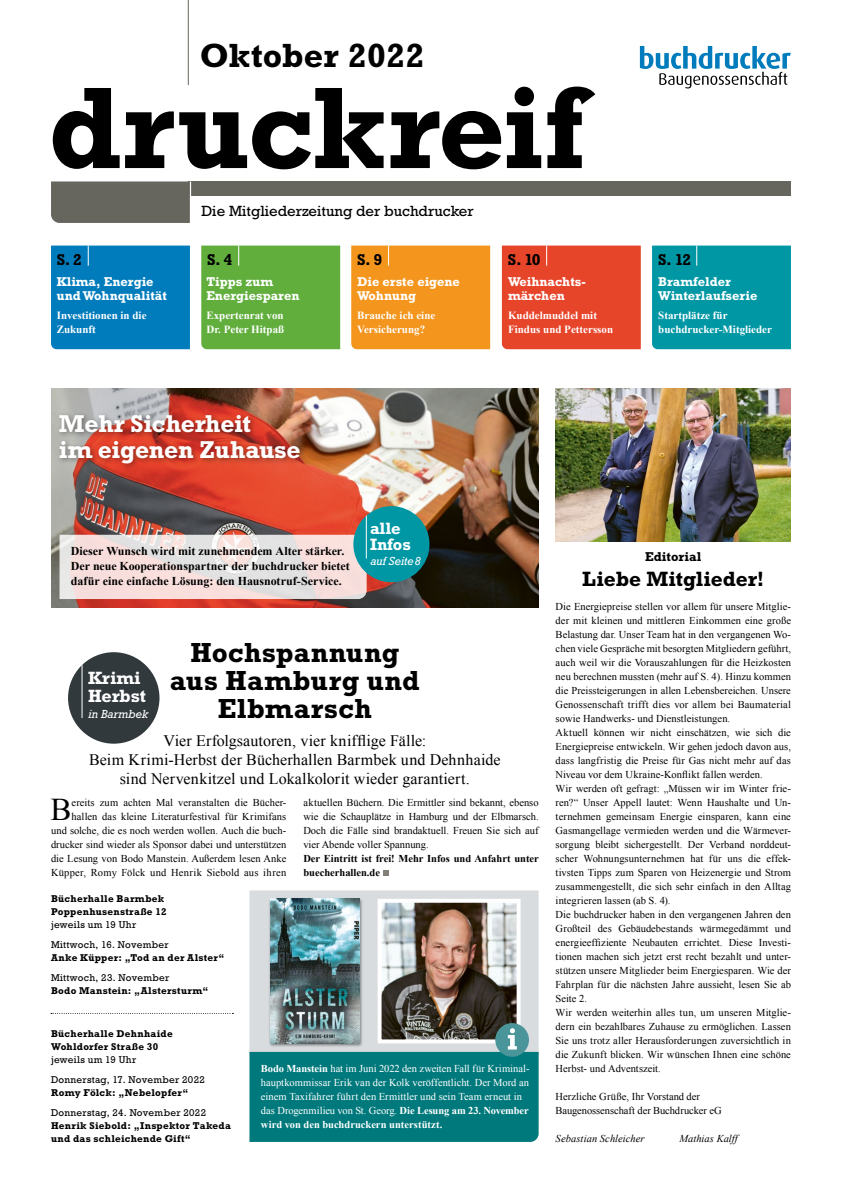
<style>
.page{position:relative;width:842px;height:1191px;background:#fff}
.page>*{position:absolute;margin:0;border:0;box-sizing:border-box;transform-origin:0 0}
.t1{font:700 117.9px "Rockwell Std";letter-spacing:-.01em;color:#000}
.t2{font:700 34px "Rockwell Std";letter-spacing:.01em;color:#000}
.t3{font:31.6px "Times New Roman";color:#000}
.t4{font:700 28px/28px "Rockwell Std";letter-spacing:.01em;color:#000;text-align:center}
.t5{font:700 24.7px/25.8px "Rockwell Std";letter-spacing:-.015em;color:#fff}
.t6{font:700 21px "Rockwell Std";color:#000}
.t7{font:700 18px/18px "Rockwell Std";letter-spacing:-.01em;color:#fff}
.t8{font:700 16.7px/16.7px "Rockwell Std";letter-spacing:-.01em;color:#fff}
.t9{font:16px/19px "Times New Roman";letter-spacing:.01em;color:#000;text-align:center}
.t10{font:700 16px "Rockwell Std";color:#000}
.t11{font:15px "Rockwell Std";color:#000}
.t12{font:700 13px/14px "Rockwell Std";color:#fff}
.t13{font:700 13px "Rockwell Std";color:#000}
.t14{font:700 12px/15px "Times New Roman";letter-spacing:-.005em;color:#000}
.t15{font:italic 11.9px "Rockwell Std";letter-spacing:-.005em;color:#fff}
.t16{font:italic 11.8px "Rockwell Std";letter-spacing:-.02em;color:#fff}
.t17{font:700 11px/14px "Times New Roman";color:#fff}
.t18{font:10.5px/14px "Times New Roman";letter-spacing:.005em;color:#000}
.t19{font:10.5px/14px "Times New Roman";color:#fff}
.t20{font:700 10.5px/14px "Times New Roman";color:#000}
.t21{font:italic 10.5px "Times New Roman";letter-spacing:.005em;color:#000}
.t22{font:700 10px/13px "Rockwell Std";letter-spacing:.025em;color:#000}
.t23{font:10px/20px "Rockwell Std";letter-spacing:.025em;color:#000}
.s1{font-weight:700}
</style>
<div class="page">
<div style="left:249px;top:890px;width:290px;height:164px;background:#d9dcde"></div>
<div style="left:269px;top:897px;width:95px;height:150px;background:#000;opacity:.5"></div>
<img style="left:271px;top:899px;width:89px;height:124px">
<img style="left:383px;top:903px;width:132px;height:120px">
<div style="left:378px;top:898px;width:142px;height:145px;border:4px solid #fff"></div>
<img style="left:51px;top:388px;width:488px;height:220px">
<div style="left:51px;top:181px;width:139px;height:42px;background:#67665e"></div>
<div style="left:189px;top:181px;width:602px;height:15px;background:#67665e"></div>
<svg style="left:640px;top:46px;width:151px;height:42px"></svg>
<hr style="left:188px;top:0;width:1px;height:85px;background:#817f78">
<hr style="left:190px;top:181px;width:1px;height:50px;background:#fff">
<div style="left:652px;top:245px;width:139px;height:104px;background:#0097a5"></div>
<div style="left:502px;top:245px;width:139px;height:104px;background:#e7452a"></div>
<svg style="left:383px;top:870px;width:5px;height:6px"></svg>
<img style="left:556px;top:388px;width:235px;height:153px">
<div style="left:51px;top:245px;width:139px;height:104px;background:#007cbc"></div>
<svg style="left:60px;top:535px;width:307px;height:64px;background:#f0e0df"></svg>
<div style="left:56px;top:412px;width:251px;height:58px;background:#000;opacity:.4"></div>
<div style="left:353px;top:506px;width:76px;height:76px;background:#0097a5;border-radius:50%"></div>
<hr style="left:366px;top:506px;width:1px;height:52px;background:#fff">
<div style="left:201px;top:245px;width:139px;height:104px;background:#61ae3d"></div>
<div style="left:351px;top:245px;width:139px;height:104px;background:#f4951d"></div>
<svg style="left:51px;top:1013px;width:182px;height:1px"></svg>
<div style="left:68px;top:652px;width:91px;height:91px;background:#31393d;border-radius:50%"></div>
<hr style="left:82px;top:652px;width:1px;height:66px;background:#fff">
<svg style="left:249px;top:1023px;width:290px;height:119px;background:#268486"></svg>
<h2 class="t2" style="left:200px;top:35px;width:226px">Oktober 2022</h2>
<h1 class="t1" style="left:48px;top:59px;width:539px">druckreif</h1>
<h3 class="t11" style="left:201px;top:202px;width:274px">Die Mitgliederzeitung der buchdrucker</h3>
<h3 class="t10" style="left:57px;top:251px;width:27px">S. 2</h3>
<p class="t12" style="left:57px;top:274px;width:112px">Klima, Energie und Wohnqualität</p>
<p class="t17" style="left:57px;top:308px;width:91px">Investitionen in die<br>Zukunft</p>
<h3 class="t10" style="left:207px;top:251px;width:27px">S. 4</h3>
<p class="t12" style="left:206px;top:274px;width:95px">Tipps zum<br>Energiesparen</p>
<p class="t17" style="left:206px;top:308px;width:79px">Expertenrat von<br>Dr. Peter Hitpaß</p>
<h3 class="t5" style="left:59px;top:410px;width:243px">Mehr Sicherheit<br>im eigenen Zuhause</h3>
<h3 class="t10" style="left:357px;top:251px;width:27px">S. 9</h3>
<p class="t12" style="left:357px;top:274px;width:104px">Die erste eigene<br>Wohnung</p>
<p class="t17" style="left:357px;top:308px;width:80px">Brauche ich eine<br>Versicherung?</p>
<h3 class="t10" style="left:508px;top:251px;width:34px">S. 10</h3>
<p class="t12" style="left:508px;top:274px;width:79px">Weihnachts&shy;märchen</p>
<p class="t17" style="left:508px;top:308px;width:107px">Kuddelmuddel mit<br>Findus und Pettersson</p>
<h3 class="t10" style="left:658px;top:251px;width:35px">S. 12</h3>
<p class="t12" style="left:658px;top:274px;width:101px">Bramfelder<br>Winterlaufserie</p>
<p class="t17" style="left:658px;top:308px;width:115px">Startplätze für buchdrucker-Mitglieder</p>
<p class="t14" style="left:71px;top:543px;width:280px">Dieser Wunsch wird mit zunehmendem Alter stärker.<br>Der neue Kooperationspartner der buchdrucker bietet dafür eine einfache Lösung: den Hausnotruf-Service.</p>
<h3 class="t8" style="left:370px;top:519px;width:42px">alle<br>Infos</h3>
<p class="t16" style="left:370px;top:554px;width:52px">auf Seite8</p>
<h3 class="t4" style="left:170px;top:638px;width:251px">Hochspannung aus Hamburg und<br>Elbmarsch</h3>
<h3 class="t9" style="left:89px;top:730px;width:413px">Vier Erfolgsautoren, vier knifflige Fälle:<br>Beim Krimi-Herbst der Bücherhallen Barmbek und Dehnhaide sind Nervenkitzel und Lokalkolorit wieder garantiert.</h3>
<h3 class="t7" style="left:88px;top:668px;width:59px">Krimi<br>Herbst</h3>
<p class="t15" style="left:88px;top:707px;width:61px">in Barmbek</p>
<p class="t18" style="left:51px;top:795px;width:237px;text-align:right">ereits zum achten Mal veranstalten die Bücher&shy;hallen das kleine Literaturfestival für Krimifans<br>und solche, die es noch werden wollen. Auch die buch&shy;drucker sind wieder als Sponsor dabei und unterstützen die Lesung von Bodo Manstein. Außerdem lesen Anke Küpper, Romy Fölck und Henrik Siebold aus ihren</p>
<p class="t18" style="left:303px;top:795px;width:237px;text-align:justify">aktuellen Büchern. Die Ermittler sind bekannt, ebenso wie die Schauplätze in Hamburg und der Elbmarsch.<br>Doch die Fälle sind brandaktuell. Freuen Sie sich auf vier Abende voller Spannung.</p>
<h3 class="t3" style="left:50px;top:788px;width:23px">B</h3>
<p class="t20" style="left:303px;top:851px;width:237px">Der Eintritt ist frei! Mehr Infos und Anfahrt unter buecherhallen.de</p>
<p class="t22" style="left:51px;top:892px;width:117px">Bücherhalle Barmbek<br>Poppenhusenstraße 12</p>
<p class="t23" style="left:51px;top:914px;width:119px">jeweils um 19 Uhr<br>Mittwoch, 16. November</p>
<p class="t22" style="left:51px;top:951px;width:175px">Anke Küpper: „Tod an der Alster“</p>
<p class="t23" style="left:51px;top:967px;width:120px">Mittwoch, 23. November</p>
<p class="t22" style="left:51px;top:984px;width:159px">Bodo Manstein: „Alstersturm“</p>
<p class="t22" style="left:51px;top:1026px;width:123px">Bücherhalle Dehnhaide<br>Wohldorfer Straße 30</p>
<p class="t23" style="left:51px;top:1049px;width:155px">jeweils um 19 Uhr<br>Donnerstag, 17. November 2022</p>
<p class="t22" style="left:51px;top:1085px;width:139px">Romy Fölck: „Nebelopfer“</p>
<p class="t23" style="left:51px;top:1102px;width:157px">Donnerstag, 24. November 2022</p>
<p class="t22" style="left:51px;top:1118px;width:181px">Henrik Siebold: „Inspektor Takeda und das schleichende Gift“</p>
<p class="t19" style="left:261px;top:1061px;width:270px"><span class="s1">Bodo Manstein</span> hat im Juni 2022 den zweiten Fall für Kriminal&shy;hauptkommissar Erik van der Kolk veröffentlicht. Der Mord an einem Taxifahrer führt den Ermittler und sein Team erneut in das Drogenmilieu von St. Georg. <span class="s1">Die Lesung am 23. November wird von den buchdruckern unterstützt.</span></p>
<p class="t13" style="left:645px;top:549px;width:58px">Editorial</p>
<h3 class="t6" style="left:582px;top:566px;width:184px">Liebe Mitglieder!</h3>
<p class="t18" style="left:556px;top:599px;width:237px">Die Energiepreise stellen vor allem für unsere Mitglie&shy;der mit kleinen und mittleren Einkommen eine große Belastung dar. Unser Team hat in den vergangenen Wo&shy;chen viele Gespräche mit besorgten Mitgliedern geführt, auch weil wir die Vorauszahlungen für die Heizkosten neu berechnen mussten (mehr auf S. 4). Hinzu kommen die Preissteigerungen in allen Lebensbereichen. Unsere Genossenschaft trifft dies vor allem bei Baumaterial sowie Handwerks- und Dienstleistungen.<br>Aktuell können wir nicht einschätzen, wie sich die Energiepreise entwickeln. Wir gehen jedoch davon aus, dass langfristig die Preise für Gas nicht mehr auf das Niveau vor dem Ukraine-Konflikt fallen werden.<br>Wir werden oft gefragt: „Müssen wir im Winter frie&shy;ren?“ Unser Appell lautet: Wenn Haushalte und Un&shy;ternehmen gemeinsam Energie einsparen, kann eine Gasmangellage vermieden werden und die Wärmever&shy;sorgung bleibt sichergestellt. Der Verband norddeut&shy;scher Wohnungsunternehmen hat für uns die effek&shy;tivsten Tipps zum Sparen von Heizenergie und Strom zusammengestellt, die sich sehr einfach in den Alltag integrieren lassen (ab S. 4).<br>Die buchdrucker haben in den vergangenen Jahren den Großteil des Gebäudebestands wärmegedämmt und energieeffiziente Neubauten errichtet. Diese Investi&shy;tionen machen sich jetzt erst recht bezahlt und unter&shy;stützen unsere Mitglieder beim Energiesparen. Wie der Fahrplan für die nächsten Jahre aussieht, lesen Sie ab Seite 2.<br>Wir werden weiterhin alles tun, um unseren Mitglie&shy;dern ein bezahlbares Zuhause zu ermöglichen. Lassen Sie uns trotz aller Herausforderungen zuversichtlich in die Zukunft blicken. Wir wünschen Ihnen eine schöne Herbst- und Adventszeit.</p>
<p class="t18" style="left:556px;top:1089px;width:167px">Herzliche Grüße, Ihr Vorstand der<br>Baugenossenschaft der Buchdrucker eG</p>
<p class="t21" style="left:556px;top:1131px;width:90px">Sebastian Schleicher</p>
<p class="t21" style="left:679px;top:1131px;width:60px">Mathias Kalff</p>
</div>
